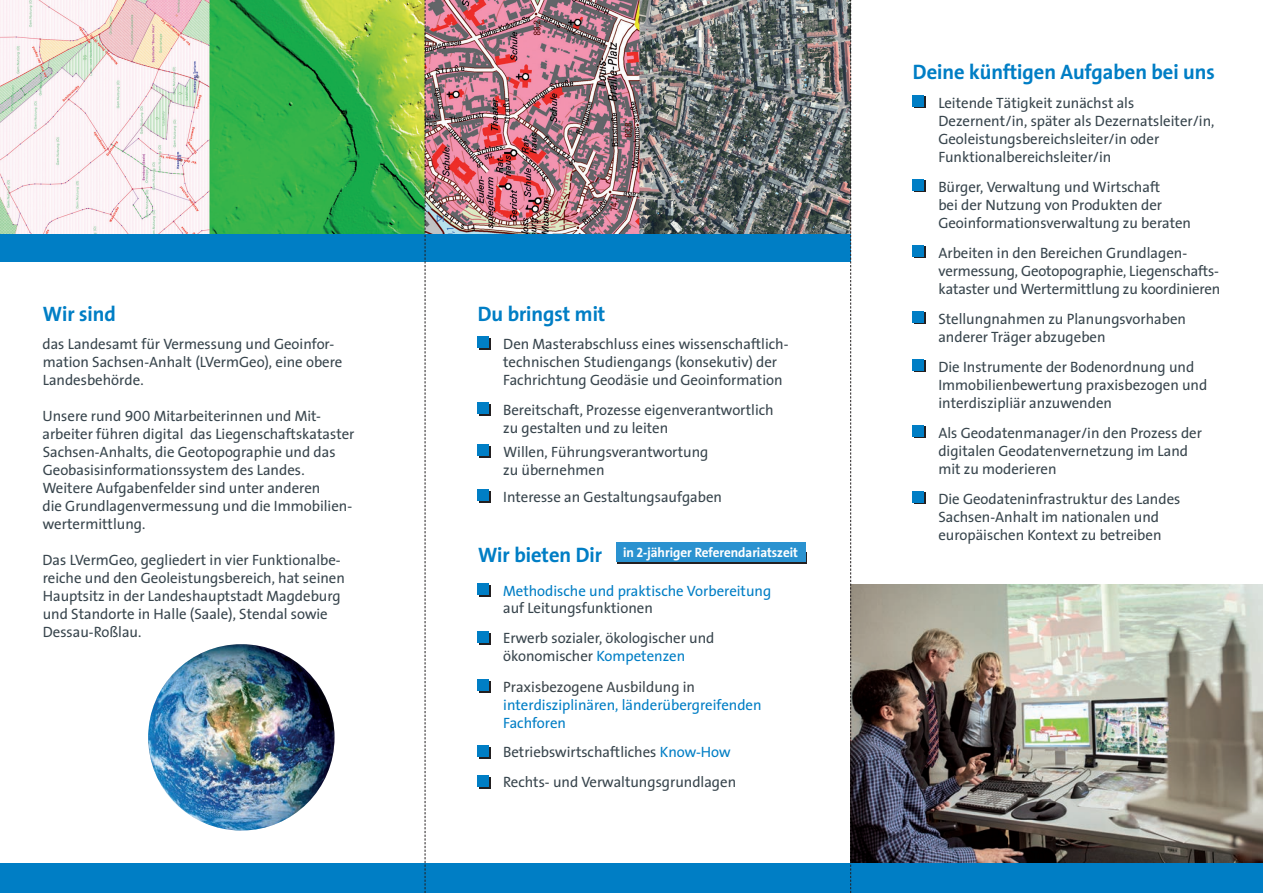
<style>
.page{position:relative;width:1263px;height:893px;background:#fff}
.page>*{position:absolute;margin:0;border:0;box-sizing:border-box;transform-origin:0 0}
.t1{font:700 21px "Thesis Sans";color:#007ec5}
.t2{font:15px/18px "Thesis Sans";color:#38454d}
.t3{font:15px/18px "Thesis Sans";color:#007ec5}
.t4{font:15px/31.5px "Thesis Sans";color:#3b444a}
.t5{font:700 13.5px "Thesis Sans";color:#fff}
.s1{font-family:"Thesis Sans Normal Caps"}
.s2{color:#38454d}
.s3{color:#007ec5}
.s4{font-family:"Thesis Sans Bold Caps";font-weight:400}
</style>
<div class="page">
<img style="left:0;top:0;width:850px;height:235px">
<img style="left:851px;top:584px;width:412px;height:279px">
<div style="left:0;top:863px;width:1263px;height:30px;background:#007ec5"></div>
<svg style="left:914px;top:97px;width:12px;height:11px"></svg>
<div style="left:913px;top:95px;width:11px;height:11px;background:#007ec5"></div>
<svg style="left:914px;top:181px;width:12px;height:11px"></svg>
<div style="left:913px;top:179px;width:11px;height:11px;background:#007ec5"></div>
<svg style="left:914px;top:247px;width:12px;height:11px"></svg>
<div style="left:913px;top:245px;width:11px;height:11px;background:#007ec5"></div>
<svg style="left:914px;top:313px;width:12px;height:11px"></svg>
<div style="left:913px;top:311px;width:11px;height:11px;background:#007ec5"></div>
<svg style="left:914px;top:361px;width:12px;height:11px"></svg>
<div style="left:913px;top:359px;width:11px;height:11px;background:#007ec5"></div>
<svg style="left:914px;top:427px;width:12px;height:11px"></svg>
<div style="left:913px;top:425px;width:11px;height:11px;background:#007ec5"></div>
<svg style="left:914px;top:493px;width:12px;height:11px"></svg>
<div style="left:913px;top:491px;width:11px;height:11px;background:#007ec5"></div>
<div style="left:0;top:235px;width:850px;height:27px;background:#007ec5"></div>
<div style="left:479px;top:338px;width:11px;height:11px;background:#007ec5"></div>
<div style="left:478px;top:336px;width:11px;height:11px;background:#007ec5"></div>
<div style="left:479px;top:404px;width:11px;height:11px;background:#007ec5"></div>
<div style="left:478px;top:402px;width:11px;height:11px;background:#007ec5"></div>
<div style="left:479px;top:446px;width:11px;height:11px;background:#007ec5"></div>
<div style="left:478px;top:444px;width:11px;height:11px;background:#007ec5"></div>
<div style="left:479px;top:491px;width:11px;height:11px;background:#007ec5"></div>
<div style="left:478px;top:489px;width:11px;height:11px;background:#007ec5"></div>
<div style="left:479px;top:585px;width:11px;height:11px;background:#231f20"></div>
<div style="left:478px;top:583px;width:11px;height:12px;background:#007ec5"></div>
<div style="left:479px;top:633px;width:11px;height:11px;background:#231f20"></div>
<div style="left:478px;top:631px;width:11px;height:12px;background:#007ec5"></div>
<div style="left:479px;top:681px;width:11px;height:11px;background:#231f20"></div>
<div style="left:478px;top:679px;width:11px;height:12px;background:#007ec5"></div>
<div style="left:479px;top:747px;width:11px;height:11px;background:#231f20"></div>
<div style="left:478px;top:745px;width:11px;height:12px;background:#007ec5"></div>
<div style="left:479px;top:777px;width:11px;height:11px;background:#231f20"></div>
<div style="left:478px;top:775px;width:11px;height:12px;background:#007ec5"></div>
<div style="left:617px;top:553px;width:190px;height:11px;background:#231f20"></div>
<div style="left:616px;top:542px;width:189px;height:20px;background:#2a92d0"></div>
<img style="left:148px;top:644px;width:187px;height:186px;border-radius:93px">
<svg style="left:425px;top:0;width:1px;height:893px"></svg>
<svg style="left:850px;top:0;width:1px;height:893px"></svg>
<h1 class="t1" style="left:43px;top:302px;width:75px">Wir sind</h1>
<p class="t2" style="left:43px;top:336px;width:301px">das Landesamt für Vermessung und Geoinfor&shy;mation Sachsen-Anhalt (LVermGeo), eine obere<br>Landesbehörde.</p>
<p class="t2" style="left:43px;top:408px;width:313px">Unsere rund <span class="s1">900</span> Mitarbeiterinnen und Mit&shy;arbeiter führen digital das Liegenschaftskataster Sachsen-Anhalts, die Geotopographie und das Geobasisinformationssystem des Landes.<br>Weitere Aufgabenfelder sind unter anderen<br>die Grundlagenvermessung und die Immobilien&shy;wertermittlung.</p>
<p class="t2" style="left:43px;top:552px;width:304px">Das LVermGeo, gegliedert in vier Funktionalbe&shy;reiche und den Geoleistungsbereich, hat seinen Hauptsitz in der Landeshauptstadt Magdeburg und Standorte in Halle (Saale), Stendal sowie Dessau-Roßlau.</p>
<h1 class="t1" style="left:478px;top:302px;width:129px">Du bringst mit</h1>
<p class="t2" style="left:503px;top:336px;width:287px">Den Masterabschluss eines wissenschaftlich&shy;technischen Studiengangs (konsekutiv) der<br>Fachrichtung Geodäsie und Geoinformation</p>
<p class="t2" style="left:503px;top:402px;width:272px">Bereitschaft, Prozesse eigenverantwortlich zu gestalten und zu leiten</p>
<p class="t2" style="left:503px;top:444px;width:207px">Willen, Führungsverantwortung zu übernehmen</p>
<p class="t2" style="left:503px;top:489px;width:220px">Interesse an Gestaltungsaufgaben</p>
<h1 class="t1" style="left:478px;top:543px;width:126px">Wir bieten Dir</h1>
<p class="t3" style="left:503px;top:583px;width:270px">Methodische und praktische Vorbereitung</p>
<p class="t2" style="left:503px;top:594px;width:213px;line-height:30px">auf Leitungsfunktionen<br>Erwerb sozialer, ökologischer und</p>
<p class="t4" style="left:503px;top:641px;width:193px"><span class="s2">ökonomischer</span> <span class="s3">Kompetenzen<br></span>Praxisbezogene Ausbildung in</p>
<p class="t3" style="left:503px;top:697px;width:260px">interdisziplinären, länderübergreifenden<br>Fachforen</p>
<p class="t2" style="left:503px;top:738px;width:234px;line-height:30px">Betriebswirtschaftliches <span class="s3">Know-How<br></span>Rechts- und Verwaltungsgrundlagen</p>
<p class="t5" style="left:623px;top:545px;width:176px">in <span class="s4">2</span>-jähriger Referendariatszeit</p>
<h1 class="t1" style="left:913px;top:61px;width:303px">Deine künftigen Aufgaben bei uns</h1>
<p class="t2" style="left:938px;top:95px;width:278px">Leitende Tätigkeit zunächst als Dezernent/in, später als Dezernatsleiter/in, Geoleistungsbereichsleiter/in oder Funktionalbereichsleiter/in</p>
<p class="t2" style="left:938px;top:179px;width:254px">Bürger, Verwaltung und Wirtschaft<br>bei der Nutzung von Produkten der<br>Geoinformationsverwaltung zu beraten</p>
<p class="t2" style="left:938px;top:245px;width:283px">Arbeiten in den Bereichen Grundlagen&shy;vermessung, Geotopographie, Liegenschafts&shy;kataster und Wertermittlung zu koordinieren</p>
<p class="t2" style="left:938px;top:311px;width:249px">Stellungnahmen zu Planungsvorhaben anderer Träger abzugeben</p>
<p class="t2" style="left:938px;top:359px;width:270px">Die Instrumente der Bodenordnung und<br>Immobilienbewertung praxisbezogen und interdiszipliär anzuwenden</p>
<p class="t2" style="left:938px;top:425px;width:265px">Als Geodatenmanager/in den Prozess der digitalen Geodatenvernetzung im Land mit zu moderieren</p>
<p class="t2" style="left:938px;top:491px;width:243px">Die Geodateninfrastruktur des Landes<br>Sachsen-Anhalt im nationalen und europäischen Kontext zu betreiben</p>
</div>
